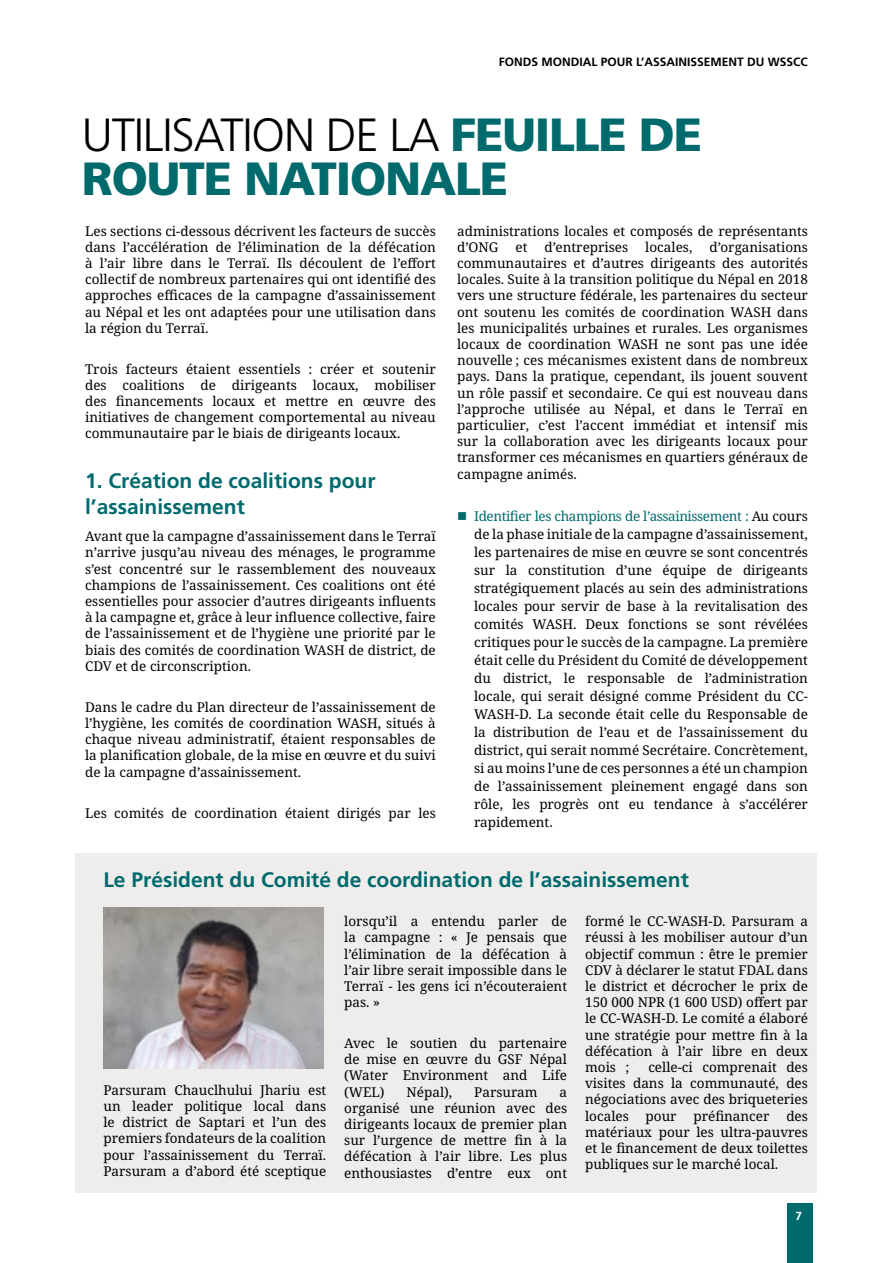
<style>
.page{position:relative;width:893px;height:1263px;background:#fff}
.page>*{position:absolute;margin:0;border:0;box-sizing:border-box;transform-origin:0 0}
.t1{font:900 46.5px/43.5px "Frutiger";letter-spacing:-.025em;color:#006a6d}
.t2{font:700 21px/25.2px "Frutiger";color:#006a6d}
.t3{font:13.5px/16.2px "Noto Serif";color:#000;text-align:justify}
.t4{font:700 12px "Frutiger";color:#000}
.t5{font:700 10.5px "News Gothic Std";color:#fff}
.s1{font-weight:300;color:#000}
.s2{color:#006a6d}
</style>
<div class="page">
<div style="left:76px;top:853px;width:741px;height:340px;background:#efedec"></div>
<img style="left:103px;top:908px;width:220px;height:161px">
<div style="left:787px;top:1203px;width:25px;height:60px;background:#006a6d"></div>
<p class="t4" style="left:499px;top:55px;width:311px">FONDS MONDIAL POUR L’ASSAINISSEMENT DU WSSCC</p>
<h1 class="t1" style="left:82px;top:112px;width:622px"><span class="s1">UTILISATION DE LA</span> FEUILLE DE<br>ROUTE NATIONALE</h1>
<p class="t3" style="left:85px;top:223px;width:352px">Les sections ci-dessous décrivent les facteurs de succès dans l’accélération de l’élimination de la défécation à l’air libre dans le Terraï. Ils découlent de l’effort collectif de nombreux partenaires qui ont identifié des approches efficaces de la campagne d’assainissement au Népal et les ont adaptées pour une utilisation dans la région du Terraï.</p>
<p class="t3" style="left:85px;top:361px;width:352px">Trois facteurs étaient essentiels : créer et soutenir des coalitions de dirigeants locaux, mobiliser des financements locaux et mettre en œuvre des initiatives de changement comportemental au niveau communautaire par le biais de dirigeants locaux.</p>
<h2 class="t2" style="left:85px;top:468px;width:292px">1. Création de coalitions pour l’assainissement</h2>
<p class="t3" style="left:85px;top:529px;width:352px">Avant que la campagne d’assainissement dans le Terraï n’arrive jusqu’au niveau des ménages, le programme s’est concentré sur le rassemblement des nouveaux champions de l’assainissement. Ces coalitions ont été essentielles pour associer d’autres dirigeants influents à la campagne et, grâce à leur influence collective, faire de l’assainissement et de l’hygiène une priorité par le biais des comités de coordination WASH de district, de CDV et de circonscription.</p>
<p class="t3" style="left:85px;top:699px;width:352px">Dans le cadre du Plan directeur de l’assainissement de l’hygiène, les comités de coordination WASH, situés à chaque niveau administratif, étaient responsables de la planification globale, de la mise en œuvre et du suivi de la campagne d’assainissement.</p>
<p class="t3" style="left:85px;top:805px;width:352px">Les comités de coordination étaient dirigés par les</p>
<p class="t3" style="left:457px;top:223px;width:352px">administrations locales et composés de représentants d’ONG</p>
<p class="t3" style="left:457px;top:239px;width:352px;text-indent:252px">d’organisations communautaires et d’autres dirigeants des autorités locales. Suite à la transition politique du Népal en 2018 vers une structure fédérale, les partenaires du secteur ont soutenu les comités de coordination WASH dans les municipalités urbaines et rurales. Les organismes locaux de coordination WASH ne sont pas une idée nouvelle ; ces mécanismes existent dans de nombreux pays. Dans la pratique, cependant, ils jouent souvent un rôle passif et secondaire. Ce qui est nouveau dans l’approche utilisée au Népal, et dans le Terraï en particulier, c’est l’accent immédiat et intensif mis sur la collaboration avec les dirigeants locaux pour transformer ces mécanismes en quartiers généraux de campagne animés.</p>
<p class="t3" style="left:474px;top:508px;width:335px;line-height:18px"><span class="s2">Identifier les champions de l’assainissement :</span> Au cours de la phase initiale de la campagne d’assainissement, les partenaires de mise en œuvre se sont concentrés sur la constitution d’une équipe de dirigeants stratégiquement placés au sein des administrations locales pour servir de base à la revitalisation des comités WASH. Deux fonctions se sont révélées critiques pour le succès de la campagne. La première était celle du Président du Comité de développement du district, le responsable de l’administration locale, qui serait désigné comme Président du CC-WASH-D. La seconde était celle du Responsable de la distribution de l’eau et de l’assainissement du district, qui serait nommé Secrétaire. Concrètement, si au moins l’une de ces personnes a été un champion de l’assainissement pleinement engagé dans son rôle, les progrès ont eu tendance à s’accélérer rapidement.</p>
<p class="t3" style="left:515px;top:239px;width:13px">et</p>
<p class="t3" style="left:544px;top:239px;width:85px">d’entreprises</p>
<p class="t3" style="left:645px;top:239px;width:49px">locales,</p>
<h2 class="t2" style="left:103px;top:866px;width:587px">Le Président du Comité de coordination de l’assainissement</h2>
<p class="t3" style="left:103px;top:1082px;width:224px">Parsuram Chauclhului Jhariu est un leader politique local dans le district de Saptari et l’un des premiers fondateurs de la coalition pour l’assainissement du Terraï.<br>Parsuram a d’abord été sceptique</p>
<p class="t3" style="left:344px;top:913px;width:224px">lorsqu’il a entendu parler de la campagne : « Je pensais que l’élimination de la défécation à l’air libre serait impossible dans le Terraï - les gens ici n’écouteraient pas. »</p>
<p class="t3" style="left:344px;top:1035px;width:224px">Avec le soutien du partenaire de mise en œuvre du GSF Népal (Water Environment and Life (WEL)</p>
<p class="t3" style="left:407px;top:1084px;width:47px">Népal),</p>
<p class="t3" style="left:474px;top:1084px;width:65px">Parsuram</p>
<p class="t3" style="left:344px;top:1084px;width:224px;text-indent:215px">a organisé une réunion avec des dirigeants locaux de premier plan sur l’urgence de mettre fin à la défécation à l’air libre. Les plus enthousiastes d’entre eux ont</p>
<p class="t3" style="left:585px;top:913px;width:224px">formé le CC-WASH-D. Parsuram a réussi à les mobiliser autour d’un objectif commun : être le premier CDV à déclarer le statut FDAL dans le district et décrocher le prix de 150 000 NPR (1 600 USD) offert par le CC-WASH-D. Le comité a élaboré une stratégie pour mettre fin à la défécation à l’air libre en deux mois ;</p>
<p class="t3" style="left:585px;top:1059px;width:224px;text-indent:63px">celle-ci comprenait des visites dans la communauté, des négociations avec des briqueteries locales pour préfinancer des matériaux pour les ultra-pauvres et le financement de deux toilettes publiques sur le marché local.</p>
<p class="t5" style="left:795px;top:1209px;width:8px">7</p>
</div>
